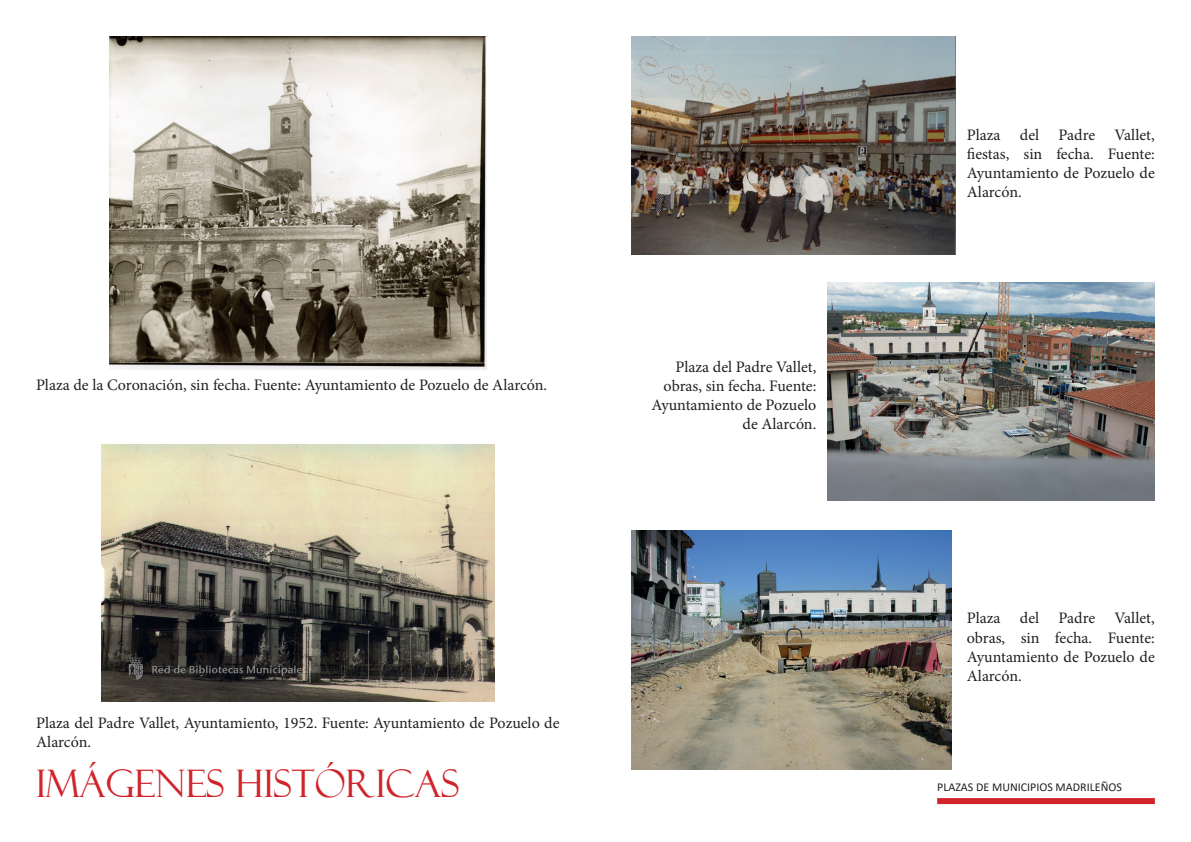
<style>
.page{position:relative;width:1191px;height:842px;background:#fff}
.page>*{position:absolute;margin:0;border:0;box-sizing:border-box;transform-origin:0 0}
.t1{font:38px "Felix Titling";color:#d1232a}
.t2{font:16px/19.2px "Minion Pro";color:#231f20;text-align:justify}
.t3{font:12px "Calibri";color:#231f20}
</style>
<div class="page">
<div style="left:937px;top:798px;width:217px;height:6px;background:#d1232a"></div>
<img style="left:101px;top:444px;width:393px;height:257px">
<img style="left:109px;top:36px;width:377px;height:334px">
<img style="left:631px;top:36px;width:324px;height:218px">
<img style="left:631px;top:530px;width:320px;height:240px">
<img style="left:828px;top:283px;width:327px;height:218px">
<p class="t2" style="left:36px;top:375px;width:513px">Plaza de la Coronación, sin fecha. Fuente: Ayuntamiento de Pozuelo de Alarcón.</p>
<p class="t2" style="left:651px;top:357px;width:166px;text-align:right">Plaza del Padre Vallet, obras, sin fecha. Fuente:<br>Ayuntamiento de Pozuelo de Alarcón.</p>
<p class="t2" style="left:36px;top:713px;width:525px">Plaza del Padre Vallet, Ayuntamiento, 1952. Fuente: Ayuntamiento de Pozuelo de<br>Alarcón.</p>
<p class="t1" style="left:36px;top:761px;width:425px">IMÁGENES HISTÓRICAS</p>
<p class="t2" style="left:966px;top:125px;width:189px">Plaza del Padre Vallet, fiestas, sin fecha. Fuente:<br>Ayuntamiento de Pozuelo de Alarcón.</p>
<p class="t2" style="left:966px;top:609px;width:189px">Plaza del Padre Vallet, obras, sin fecha. Fuente:<br>Ayuntamiento de Pozuelo de Alarcón.</p>
<p class="t3" style="left:937px;top:778px;width:186px">PLAZAS DE MUNICIPIOS MADRILEÑOS</p>
</div>
